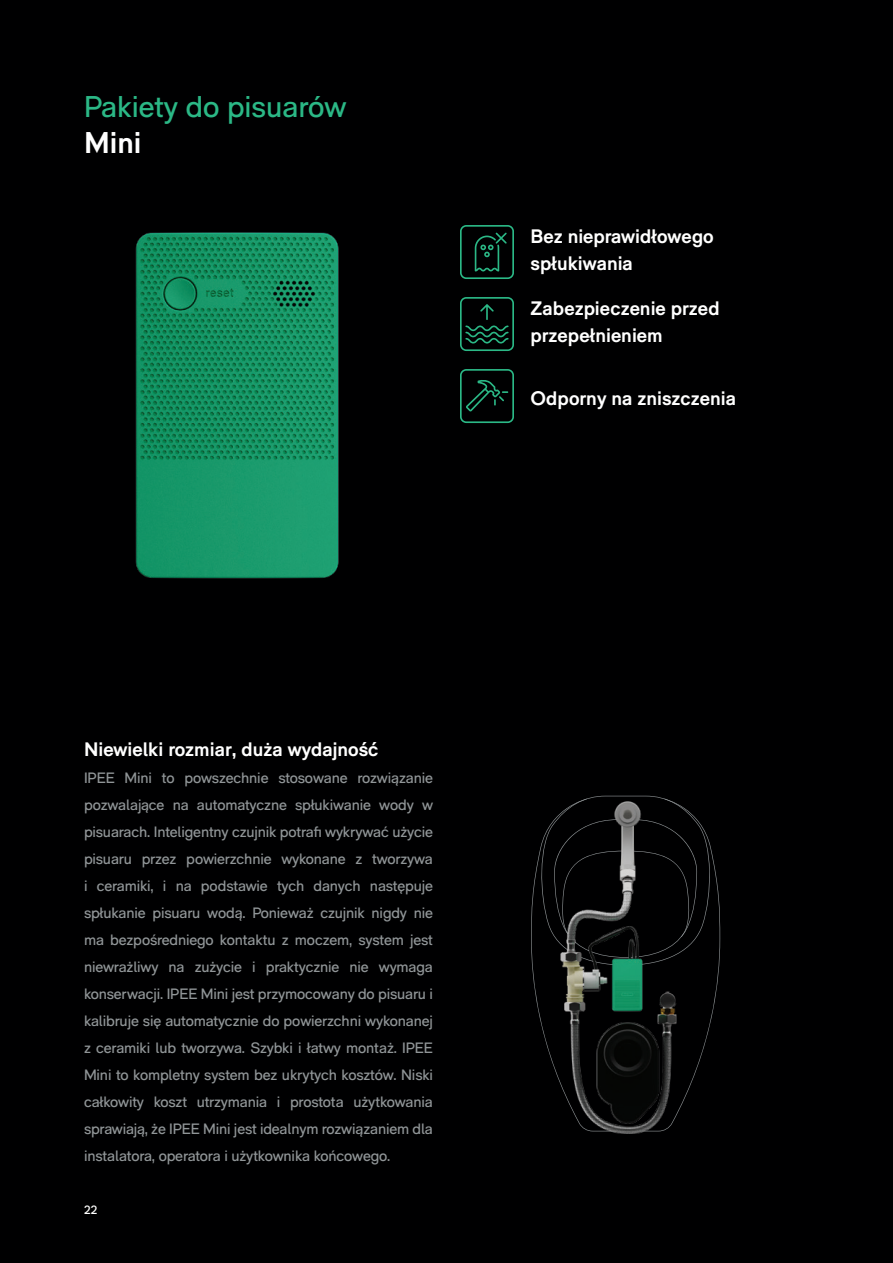
<style>
.page{position:relative;width:893px;height:1263px;background:#000001}
.page>*{position:absolute;margin:0;border:0;box-sizing:border-box;transform-origin:0 0}
.t1{font:30px "RM Pro";color:#2bb886}
.t2{font:700 30px "RM Pro";color:#fff}
.t3{font:700 19.5px/27px "RM Pro";color:#fff}
.t4{font:15px/27px "RM Pro";letter-spacing:-.01em;color:#909597;text-align:justify}
.t5{font:12px "RM Pro";color:#fff}
</style>
<div class="page">
<img style="left:135px;top:232px;width:204px;height:347px">
<svg style="left:460px;top:369px;width:54px;height:54px"></svg>
<svg style="left:460px;top:297px;width:54px;height:54px"></svg>
<svg style="left:460px;top:225px;width:54px;height:54px"></svg>
<img style="left:531px;top:795px;width:190px;height:339px">
<h1 class="t1" style="left:84px;top:89px;width:264px">Pakiety do pisuarów</h1>
<h1 class="t2" style="left:84px;top:125px;width:59px">Mini</h1>
<h2 class="t3" style="left:531px;top:223px;width:185px">Bez nieprawidłowego spłukiwania</h2>
<h2 class="t3" style="left:531px;top:295px;width:190px">Zabezpieczenie przed przepełnieniem</h2>
<h2 class="t3" style="left:531px;top:385px;width:207px">Odporny na zniszczenia</h2>
<h2 class="t3" style="left:84px;top:736px;width:296px">Niewielki rozmiar, duża wydajność</h2>
<p class="t4" style="left:84px;top:765px;width:351px">IPEE Mini to powszechnie stosowane rozwiązanie pozwalające na automatyczne spłukiwanie wody w pisuarach. Inteligentny czujnik potrafi wykrywać użycie pisuaru przez powierzchnie wykonane z tworzywa i ceramiki, i na podstawie tych danych następuje spłukanie pisuaru wodą. Ponieważ czujnik nigdy nie ma bezpośredniego kontaktu z moczem, system jest niewrażliwy na zużycie i praktycznie nie wymaga konserwacji. IPEE Mini jest przymocowany do pisuaru i kalibruje się automatycznie do powierzchni wykonanej z ceramiki lub tworzywa. Szybki i łatwy montaż. IPEE Mini to kompletny system bez ukrytych kosztów. Niski całkowity koszt utrzymania i prostota użytkowania sprawiają, że IPEE Mini jest idealnym rozwiązaniem dla instalatora, operatora i użytkownika końcowego.</p>
<p class="t5" style="left:84px;top:1203px;width:15px">22</p>
</div>
